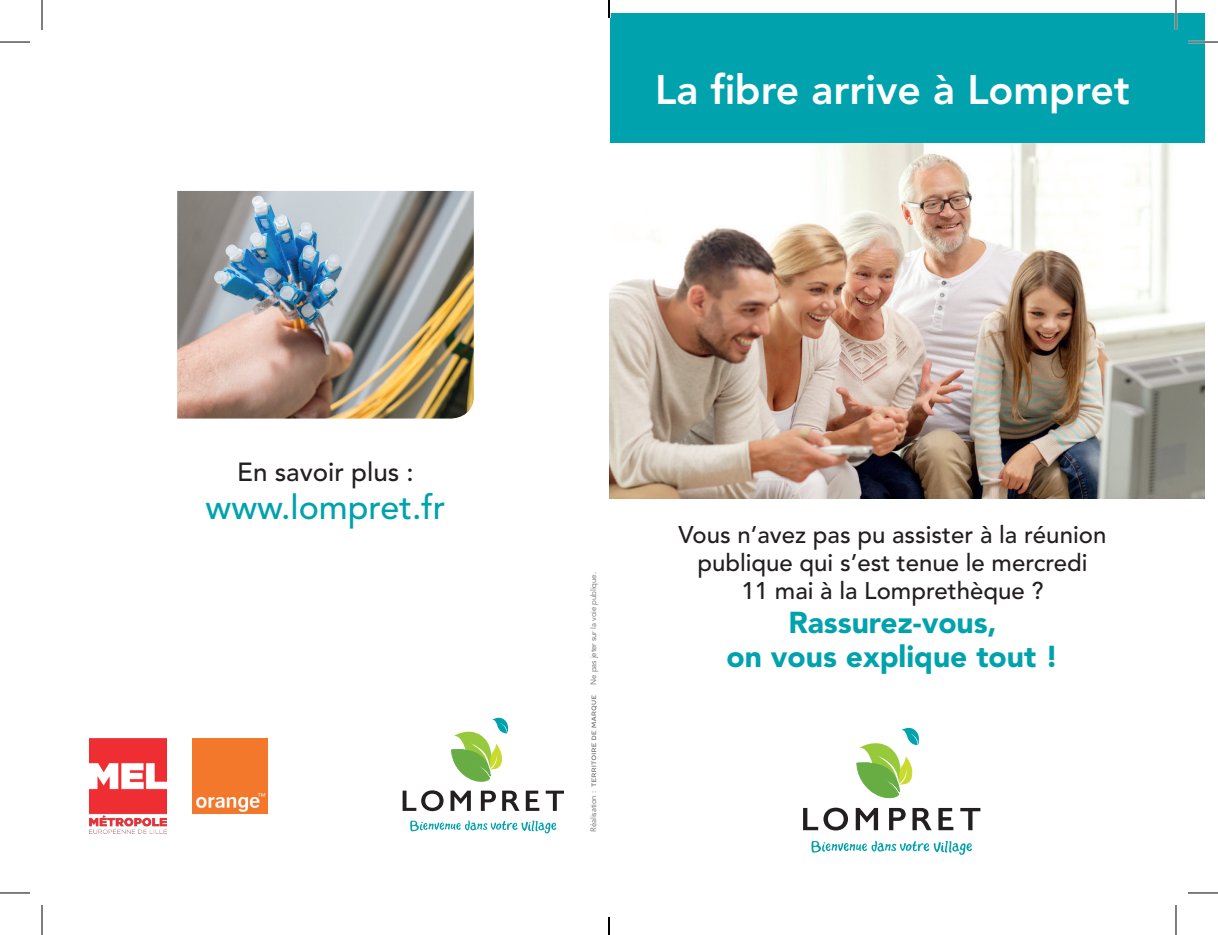
<style>
.page{position:relative;width:1218px;height:935px;background:#fff}
.page>*{position:absolute;margin:0;border:0;box-sizing:border-box;transform-origin:0 0}
.t1{font:800 41px "Avenir";color:#fff}
.t2{font:500 34px "Avenir";color:#00a2ad}
.t3{font:900 30px/34px "Avenir";color:#00a2ad;text-align:center}
.t4{font:500 26px "Avenir";color:#231f20}
.t5{font:500 24px/28px "Avenir";color:#231f20;text-align:center}
.t6{font:7.8px "Avenir";letter-spacing:-.01em;color:#6c6d70}
</style>
<div class="page">
<img style="left:609px;top:143px;width:595px;height:355px">
<img style="left:177px;top:191px;width:297px;height:227px">
<img style="left:90px;top:738px;width:76px;height:95px">
<img style="left:193px;top:738px;width:75px;height:75px">
<svg style="left:803px;top:807px;width:177px;height:23px"></svg>
<svg style="left:857px;top:727px;width:62px;height:71px"></svg>
<svg style="left:811px;top:840px;width:161px;height:15px"></svg>
<svg style="left:403px;top:790px;width:161px;height:21px"></svg>
<svg style="left:451px;top:717px;width:57px;height:64px"></svg>
<svg style="left:410px;top:820px;width:146px;height:13px"></svg>
<svg style="left:591px;top:695px;width:6px;height:91px"></svg>
<div style="left:610px;top:14px;width:594px;height:129px;background:#00a2ad"></div>
<hr style="left:1188px;top:41px;width:30px;height:2px;background:#fff">
<hr style="left:1175px;top:0;width:2px;height:30px;background:#fff">
<hr style="left:0;top:42px;width:30px;height:1px;background:#000">
<hr style="left:1188px;top:42px;width:30px;height:1px;background:#000">
<hr style="left:0;top:892px;width:30px;height:1px;background:#000">
<hr style="left:1188px;top:892px;width:30px;height:1px;background:#000">
<hr style="left:42px;top:0;width:1px;height:30px;background:#000">
<hr style="left:42px;top:904px;width:1px;height:30px;background:#000">
<hr style="left:1176px;top:0;width:1px;height:30px;background:#000">
<hr style="left:1176px;top:904px;width:1px;height:30px;background:#000">
<svg style="left:608px;top:0;width:2px;height:18px"></svg>
<svg style="left:608px;top:917px;width:2px;height:17px"></svg>
<p class="t4" style="left:237px;top:457px;width:178px">En savoir plus :</p>
<h2 class="t2" style="left:206px;top:488px;width:241px">www.lompret.fr</h2>
<h1 class="t1" style="left:655px;top:65px;width:476px">La fibre arrive à Lompret</h1>
<p class="t6" style="left:589px;top:684px;width:114px;rotate:-90deg">Ne pas jeter sur la voie publique.</p>
<p class="t6" style="left:589px;top:831px;width:42px;rotate:-90deg">Réalisation :</p>
<p class="t5" style="left:679px;top:521px;width:429px">Vous n’avez pas pu assister à la réunion publique qui s’est tenue le mercredi<br>11 mai à la Lomprethèque ?</p>
<p class="t3" style="left:726px;top:605px;width:334px">Rassurez-vous,<br>on vous explique tout !</p>
</div>
